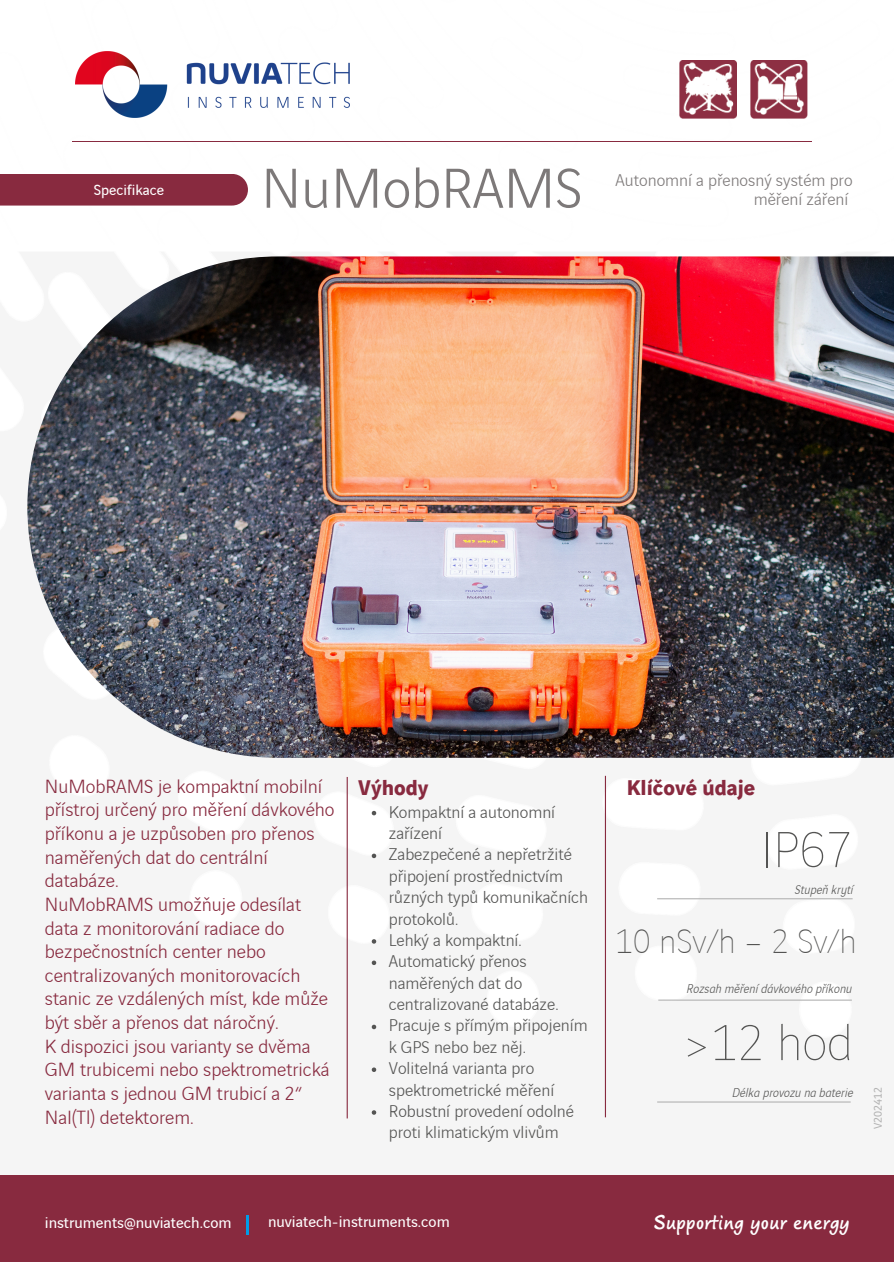
<style>
.page{position:relative;width:894px;height:1264px;background:#fff}
.page>*{position:absolute;margin:0;border:0;box-sizing:border-box;transform-origin:0 0}
.t1{font:300 60px "Vinci Sans";color:#7d7979}
.t2{font:200 54px "Vinci Sans";color:#545453}
.t3{font:200 36px "Vinci Sans";color:#545453}
.t4{font:24px "Vinci Scripte";color:#fff}
.t5{font:700 22.5px "Vinci Sans";color:#882a3f}
.t6{font:300 20.25px/23.7px "Vinci Sans";color:#882a3f}
.t7{font:300 18px/21.3px "Vinci Sans";color:#545453}
.t8{font:300 18px/19.2px "Vinci Sans";color:#7d7979;text-align:right}
.t9{font:16.5px "Vinci Sans";color:#fff}
.t10{font:15.6px "Vinci Sans";color:#fff}
.t11{font:italic 300 13.5px "Vinci Sans";letter-spacing:.01em;color:#545453}
.t12{font:12px "Vinci Sans";color:#b3b3b3}
</style>
<div class="page">
<img style="left:75px;top:52px;width:275px;height:65px">
<div style="left:0;top:1175px;width:893px;height:86px;background:#882a3f"></div>
<div style="left:0;top:174px;width:248px;height:31px;background:#882a3f"></div>
<hr style="left:247px;top:1214px;width:2px;height:20px;background:#009de8">
<hr style="left:72px;top:141px;width:739px;height:1px;background:#882a3f">
<hr style="left:346px;top:777px;width:2px;height:341px;background:#882a3f">
<hr style="left:604px;top:775px;width:2px;height:342px;background:#882a3f">
<hr style="left:657px;top:898px;width:195px;height:1px;background:#b3b3b3">
<hr style="left:658px;top:999px;width:193px;height:1px;background:#b3b3b3">
<hr style="left:657px;top:1101px;width:193px;height:1px;background:#b3b3b3">
<svg style="left:371px;top:810px;width:5px;height:5px"></svg>
<svg style="left:371px;top:853px;width:5px;height:5px"></svg>
<svg style="left:371px;top:939px;width:5px;height:4px"></svg>
<svg style="left:371px;top:960px;width:5px;height:5px"></svg>
<svg style="left:371px;top:1024px;width:5px;height:5px"></svg>
<svg style="left:371px;top:1067px;width:5px;height:4px"></svg>
<svg style="left:371px;top:1110px;width:5px;height:4px"></svg>
<img style="left:27px;top:256px;width:866px;height:501px">
<img style="left:679px;top:61px;width:57px;height:57px">
<img style="left:750px;top:61px;width:57px;height:57px">
<p class="t10" style="left:94px;top:182px;width:72px">Specifikace</p>
<p class="t1" style="left:261px;top:161px;width:323px">NuMobRAMS</p>
<p class="t8" style="left:615px;top:171px;width:238px">Autonomní a přenosný systém pro měření záření</p>
<h5 class="t6" style="left:45px;top:775px;width:291px">NuMobRAMS je kompaktní mobilní přístroj určený pro měření dávkového příkonu a je uzpůsoben pro přenos naměřených dat do centrální databáze.<br>NuMobRAMS umožňuje odesílat data z monitorování radiace do bezpečnostních center nebo centralizovaných monitorovacích stanic ze vzdálených míst, kde může být sběr a přenos dat náročný.<br>K dispozici jsou varianty se dvěma<br>GM trubicemi nebo spektrometrická varianta s jednou GM trubicí a 2“<br>NaI(Tl) detektorem.</h5>
<h5 class="t5" style="left:358px;top:777px;width:72px">Výhody</h5>
<p class="t7" style="left:389px;top:802px;width:168px">Kompaktní a autonomní zařízení</p>
<h1 class="t7" style="left:389px;top:844px;width:201px">Zabezpečené a nepřetržité připojení prostřednictvím různých typů komunikačních protokolů.</h1>
<p class="t7" style="left:389px;top:930px;width:134px">Lehký a kompaktní.</p>
<p class="t7" style="left:389px;top:951px;width:171px">Automatický přenos naměřených dat do centralizované databáze.</p>
<p class="t7" style="left:389px;top:1015px;width:200px">Pracuje s přímým připojením k GPS nebo bez něj.</p>
<h6 class="t7" style="left:389px;top:1058px;width:167px">Volitelná varianta pro spektrometrické měření</h6>
<p class="t7" style="left:389px;top:1101px;width:187px">Robustní provedení odolné proti klimatickým vlivům</p>
<p class="t9" style="left:45px;top:1214px;width:188px">instruments@nuviatech.com</p>
<p class="t9" style="left:268px;top:1213px;width:183px">nuviatech-instruments.com</p>
<p class="t5" style="left:626px;top:777px;width:130px">Klíčové údaje</p>
<p class="t2" style="left:760px;top:825px;width:94px">IP67</p>
<p class="t11" style="left:794px;top:884px;width:60px">Stupeň krytí</p>
<p class="t3" style="left:614px;top:925px;width:243px">10 nSv/h – 2 Sv/h</p>
<p class="t11" style="left:686px;top:982px;width:167px">Rozsah měření dávkového příkonu</p>
<h2 class="t2" style="left:683px;top:1018px;width:171px">&gt;12 hod</h2>
<p class="t11" style="left:732px;top:1086px;width:122px">Délka provozu na baterie</p>
<p class="t12" style="left:872px;top:1128px;width:44px;rotate:-90deg">V202412</p>
<p class="t4" style="left:653px;top:1211px;width:197px">Supporting your energy</p>
</div>
